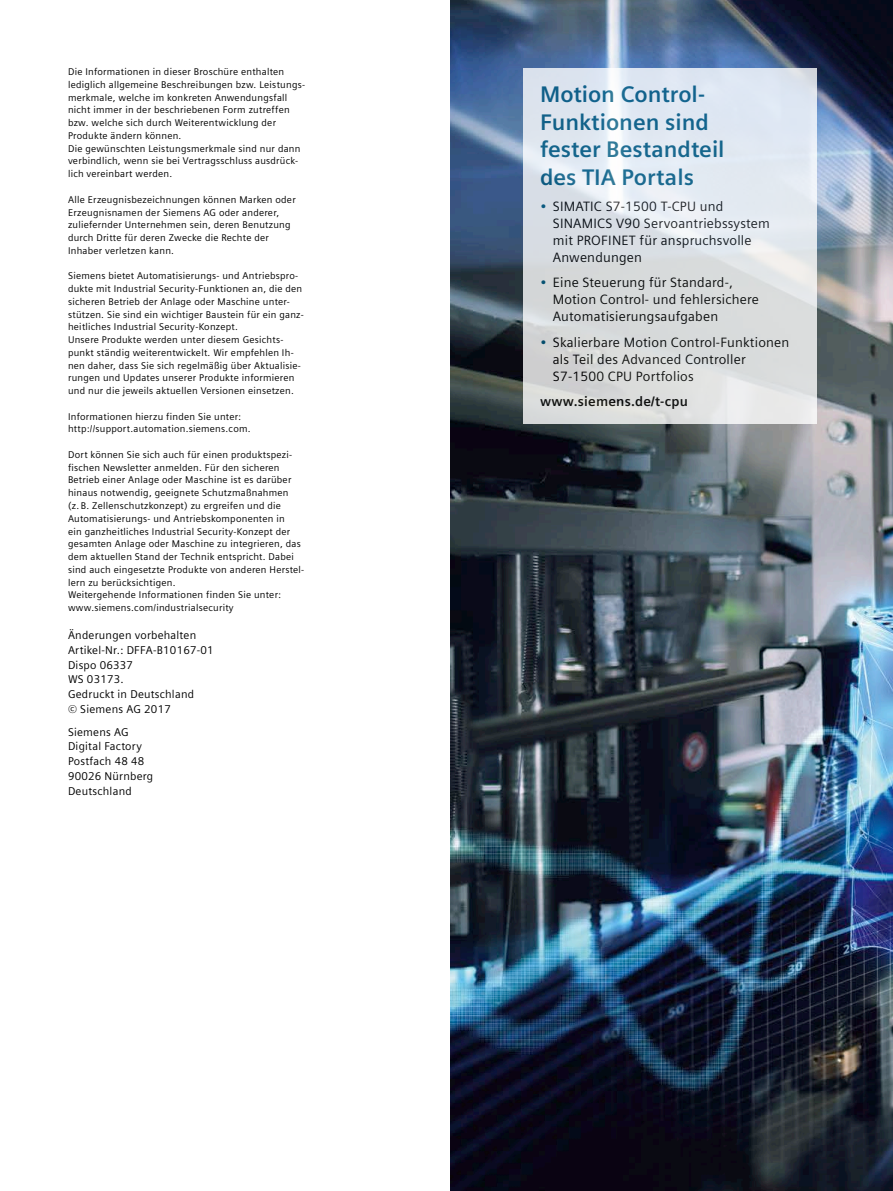
<style>
.page{position:relative;width:893px;height:1191px;background:#fff}
.page>*{position:absolute;margin:0;border:0;box-sizing:border-box;transform-origin:0 0}
.t1{font:700 22.5px/27.6px "Siemens Sans Global";color:#005b81}
.t2{font:13.5px/17px "Siemens Sans Global";letter-spacing:.015em;color:#000}
.t3{font:700 13.5px "Siemens Sans Global";letter-spacing:.015em;color:#000}
.t4{font:11.25px/14.9px "Siemens Sans Global";letter-spacing:.02em;color:#000}
.t5{font:9.75px/12.8px "Siemens Sans Global";letter-spacing:.025em;color:#000}
.s1{color:#005b81}
</style>
<div class="page">
<img style="left:451px;top:0;width:442px;height:1191px">
<svg style="left:523px;top:68px;width:293px;height:355px"></svg>
<p class="t5" style="left:68px;top:66px;width:239px">Die Informationen in dieser Broschüre enthalten lediglich allgemeine Beschreibungen bzw. Leistungs&shy;merkmale, welche im konkreten Anwendungsfall nicht immer in der beschriebenen Form zutreffen bzw. welche sich durch Weiterentwicklung der Produkte ändern können.<br>Die gewünschten Leistungsmerkmale sind nur dann verbindlich, wenn sie bei Vertragsschluss ausdrück&shy;lich vereinbart werden.</p>
<p class="t5" style="left:68px;top:193px;width:229px">Alle Erzeugnisbezeichnungen können Marken oder Erzeugnisnamen der Siemens AG oder anderer, zuliefernder Unternehmen sein, deren Benutzung durch Dritte für deren Zwecke die Rechte der Inhaber verletzen kann.</p>
<p class="t5" style="left:68px;top:270px;width:237px">Siemens bietet Automatisierungs- und Antriebspro&shy;dukte mit Industrial Security-Funktionen an, die den sicheren Betrieb der Anlage oder Maschine unter&shy;stützen. Sie sind ein wichtiger Baustein für ein ganz&shy;heitliches Industrial Security-Konzept.<br>Unsere Produkte werden unter diesem Gesichts&shy;punkt ständig weiterentwickelt. Wir empfehlen Ih&shy;nen daher, dass Sie sich regelmäßig über Aktualisie&shy;rungen und Updates unserer Produkte informieren und nur die jeweils aktuellen Versionen einsetzen.</p>
<p class="t5" style="left:68px;top:410px;width:184px">Informationen hierzu finden Sie unter: http://support.automation.siemens.com.</p>
<p class="t5" style="left:68px;top:448px;width:238px">Dort können Sie sich auch für einen produktspezi&shy;fischen Newsletter anmelden. Für den sicheren Betrieb einer Anlage oder Maschine ist es darüber hinaus notwendig, geeignete Schutzmaßnahmen<br>(z. B. Zellenschutzkonzept) zu ergreifen und die Automatisierungs- und Antriebskomponenten in<br>ein ganzheitliches Industrial Security-Konzept der gesamten Anlage oder Maschine zu integrieren, das dem aktuellen Stand der Technik entspricht. Dabei sind auch eingesetzte Produkte von anderen Herstel&shy;lern zu berücksichtigen.<br>Weitergehende Informationen finden Sie unter: www.siemens.com/industrialsecurity</p>
<p class="t4" style="left:68px;top:628px;width:147px">Änderungen vorbehalten<br>Artikel-Nr.: DFFA-B10167-01<br>Dispo 06337<br>WS 03173.<br>Gedruckt in Deutschland<br>© Siemens AG 2017</p>
<p class="t4" style="left:68px;top:724px;width:87px">Siemens AG<br>Digital Factory<br>Postfach 48 48<br>90026 Nürnberg<br>Deutschland</p>
<h1 class="t1" style="left:540px;top:80px;width:186px">Motion Control-<br>Funktionen sind fester Bestandteil des TIA Portals</h1>
<h2 class="t2" style="left:553px;top:198px;width:219px;text-indent:-13px"><span class="s1">•</span> SIMATIC S7-1500 T-CPU und<br>SINAMICS V90 Servoantriebssystem mit PROFINET für anspruchsvolle<br>Anwendungen</h2>
<h2 class="t2" style="left:553px;top:274px;width:208px;text-indent:-13px"><span class="s1">•</span> Eine Steuerung für Standard-,<br>Motion Control- und fehlersichere<br>Automatisierungsaufgaben</h2>
<h2 class="t2" style="left:553px;top:334px;width:238px;text-indent:-13px"><span class="s1">•</span> Skalierbare Motion Control-Funktionen als Teil des Advanced Controller<br>S7-1500 CPU Portfolios</h2>
<h2 class="t3" style="left:540px;top:394px;width:149px">www.siemens.de/t-cpu</h2>
</div>
